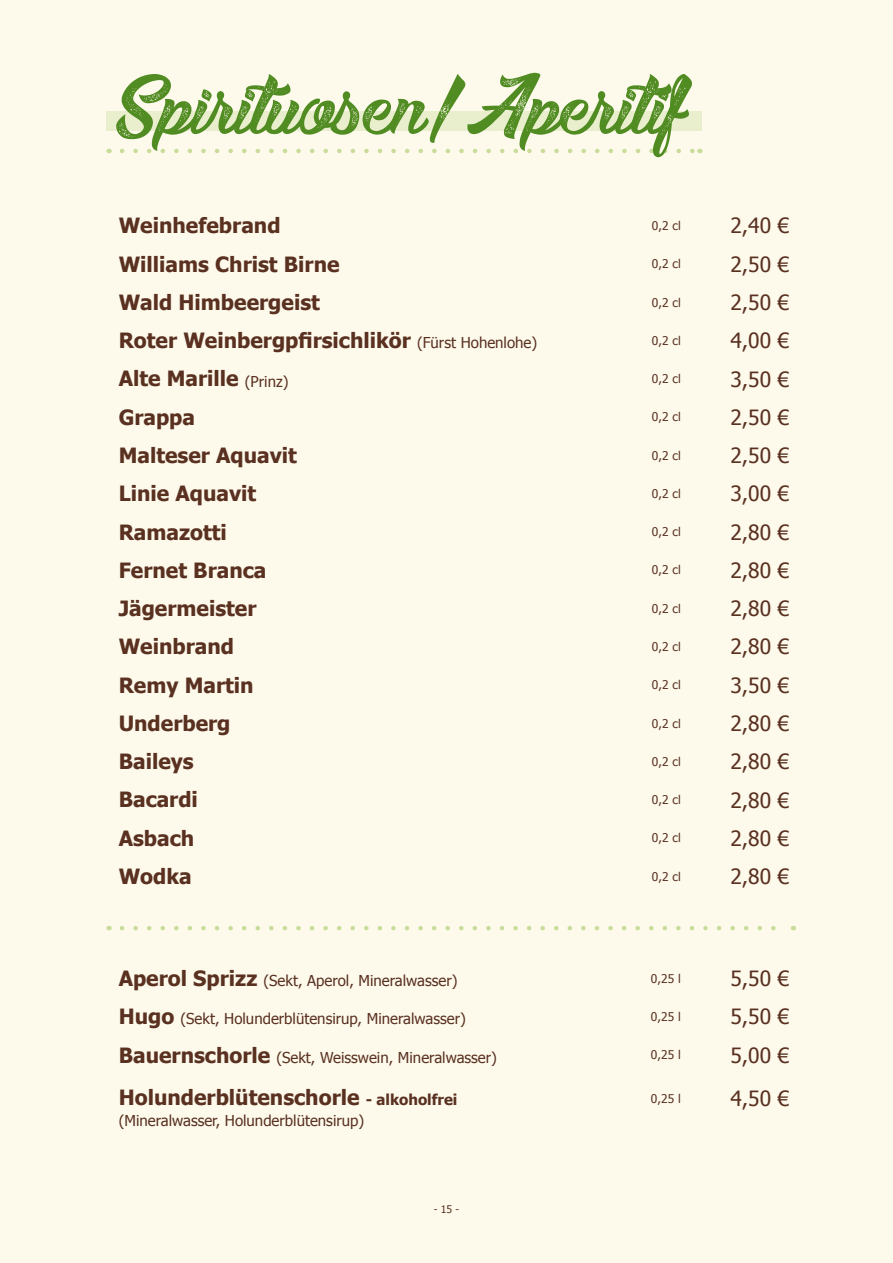
<style>
.page{position:relative;width:893px;height:1263px;background:#fdfaec}
.page>*{position:absolute;margin:0;border:0;box-sizing:border-box;transform-origin:0 0}
.t1{font:112.5px "Boulevard Saint Denis";color:#518c23}
.t2{font:700 21px "Tahoma";color:#5a3121}
.t3{font:21px "Tahoma";color:#5a3121}
.t4{font:15px "Tahoma";color:#5a3121}
.t5{font:12px "Tahoma";color:#5a3121}
.t6{font:10.5px "Tahoma";color:#5a3121}
.s1{font-weight:400;font-size:15px}
.s2{font-weight:700;font-size:21px}
.s3{font-size:15px}
</style>
<div class="page">
<div style="left:106px;top:111px;width:596px;height:19px;background:#e9eecd"></div>
<svg style="left:122px;top:149px;width:571px;height:4px"></svg>
<svg style="left:122px;top:926px;width:654px;height:4px"></svg>
<h1 class="t1" style="left:115px;top:55px;width:572px">Spirituosen/Aperitif</h1>
<p class="t2" style="left:119px;top:211px;width:163px">Weinhefebrand</p>
<p class="t5" style="left:652px;top:218px;width:30px">0,2 cl</p>
<p class="t3" style="left:730px;top:212px;width:60px">2,40 €</p>
<p class="t2" style="left:119px;top:249px;width:222px">Williams Christ Birne</p>
<p class="t5" style="left:652px;top:256px;width:30px">0,2 cl</p>
<p class="t3" style="left:730px;top:250px;width:60px">2,50 €</p>
<p class="t2" style="left:119px;top:288px;width:203px">Wald Himbeergeist</p>
<p class="t5" style="left:652px;top:294px;width:30px">0,2 cl</p>
<p class="t3" style="left:730px;top:288px;width:60px">2,50 €</p>
<p class="t2" style="left:119px;top:326px;width:420px">Roter Weinbergpfirsichlikör <span class="s1">(Fürst Hohenlohe)</span></p>
<p class="t5" style="left:652px;top:332px;width:30px">0,2 cl</p>
<p class="t3" style="left:731px;top:326px;width:60px">4,00 €</p>
<p class="t2" style="left:119px;top:364px;width:171px">Alte Marille <span class="s1">(Prinz)</span></p>
<p class="t5" style="left:652px;top:371px;width:30px">0,2 cl</p>
<p class="t3" style="left:730px;top:365px;width:60px">3,50 €</p>
<p class="t2" style="left:119px;top:402px;width:78px">Grappa</p>
<p class="t5" style="left:652px;top:409px;width:30px">0,2 cl</p>
<p class="t3" style="left:730px;top:403px;width:60px">2,50 €</p>
<p class="t2" style="left:119px;top:441px;width:180px">Malteser Aquavit</p>
<p class="t5" style="left:652px;top:447px;width:30px">0,2 cl</p>
<p class="t3" style="left:730px;top:441px;width:60px">2,50 €</p>
<p class="t2" style="left:119px;top:479px;width:139px">Linie Aquavit</p>
<p class="t5" style="left:652px;top:485px;width:30px">0,2 cl</p>
<p class="t3" style="left:730px;top:480px;width:60px">3,00 €</p>
<p class="t2" style="left:119px;top:517px;width:110px">Ramazotti</p>
<p class="t5" style="left:652px;top:524px;width:30px">0,2 cl</p>
<p class="t3" style="left:730px;top:518px;width:60px">2,80 €</p>
<p class="t2" style="left:119px;top:555px;width:149px">Fernet Branca</p>
<p class="t5" style="left:652px;top:562px;width:30px">0,2 cl</p>
<p class="t3" style="left:730px;top:556px;width:60px">2,80 €</p>
<p class="t2" style="left:119px;top:594px;width:139px">Jägermeister</p>
<p class="t5" style="left:652px;top:600px;width:30px">0,2 cl</p>
<p class="t3" style="left:730px;top:594px;width:60px">2,80 €</p>
<p class="t2" style="left:119px;top:632px;width:117px">Weinbrand</p>
<p class="t5" style="left:652px;top:638px;width:30px">0,2 cl</p>
<p class="t3" style="left:730px;top:633px;width:60px">2,80 €</p>
<p class="t2" style="left:119px;top:670px;width:136px">Remy Martin</p>
<p class="t5" style="left:652px;top:677px;width:30px">0,2 cl</p>
<p class="t3" style="left:730px;top:671px;width:60px">3,50 €</p>
<p class="t2" style="left:119px;top:708px;width:113px">Underberg</p>
<p class="t5" style="left:652px;top:715px;width:30px">0,2 cl</p>
<p class="t3" style="left:730px;top:709px;width:60px">2,80 €</p>
<p class="t2" style="left:119px;top:747px;width:77px">Baileys</p>
<p class="t5" style="left:652px;top:753px;width:30px">0,2 cl</p>
<p class="t3" style="left:730px;top:747px;width:60px">2,80 €</p>
<p class="t2" style="left:119px;top:785px;width:81px">Bacardi</p>
<p class="t5" style="left:652px;top:792px;width:30px">0,2 cl</p>
<p class="t3" style="left:730px;top:786px;width:60px">2,80 €</p>
<p class="t2" style="left:119px;top:823px;width:77px">Asbach</p>
<p class="t5" style="left:652px;top:830px;width:30px">0,2 cl</p>
<p class="t3" style="left:730px;top:824px;width:60px">2,80 €</p>
<p class="t2" style="left:119px;top:862px;width:74px">Wodka</p>
<p class="t5" style="left:652px;top:868px;width:30px">0,2 cl</p>
<p class="t3" style="left:730px;top:862px;width:60px">2,80 €</p>
<p class="t4" style="left:119px;top:970px;width:340px"><span class="s2">Aperol Sprizz</span> (Sekt, Aperol, Mineralwasser)</p>
<p class="t5" style="left:651px;top:970px;width:31px">0,25 l</p>
<p class="t3" style="left:730px;top:964px;width:60px">5,50 €</p>
<p class="t4" style="left:119px;top:1009px;width:349px"><span class="s2">Hugo</span> (Sekt, Holunderblütensirup, Mineralwasser)</p>
<p class="t5" style="left:651px;top:1008px;width:31px">0,25 l</p>
<p class="t3" style="left:730px;top:1003px;width:60px">5,50 €</p>
<p class="t4" style="left:119px;top:1047px;width:380px"><span class="s2">Bauernschorle</span> (Sekt, Weisswein, Mineralwasser)</p>
<p class="t5" style="left:651px;top:1047px;width:31px">0,25 l</p>
<p class="t3" style="left:730px;top:1041px;width:60px">5,00 €</p>
<p class="t2" style="left:119px;top:1083px;width:340px">Holunderblütenschorle <span class="s3">- alkoholfrei</span></p>
<p class="t4" style="left:119px;top:1111px;width:247px">(Mineralwasser, Holunderblütensirup)</p>
<p class="t5" style="left:651px;top:1090px;width:31px">0,25 l</p>
<p class="t3" style="left:731px;top:1084px;width:60px">4,50 €</p>
<p class="t6" style="left:434px;top:1202px;width:27px">- 15 -</p>
</div>
